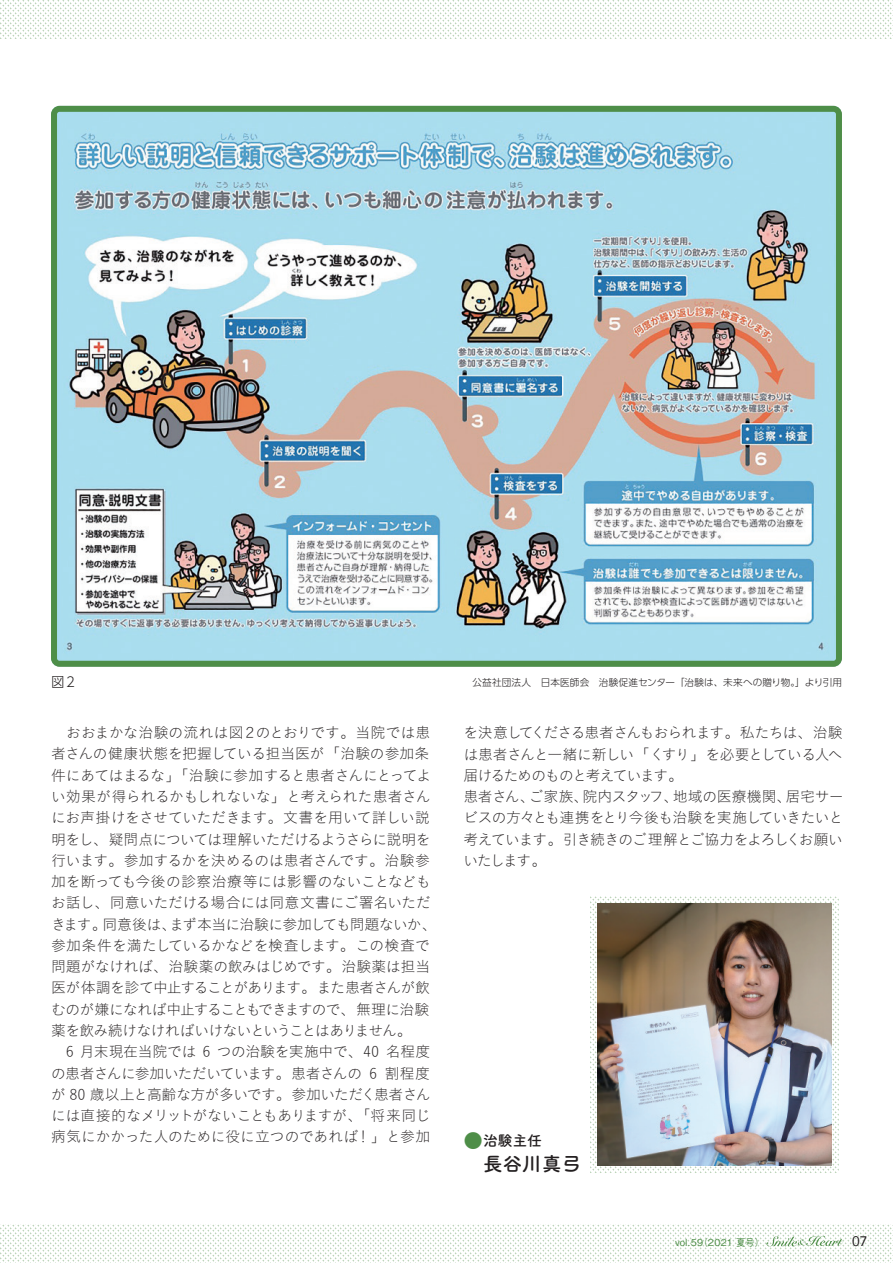
<style>
.page{position:relative;width:893px;height:1263px;background:#fff}
.page>*{position:absolute;margin:0;border:0;box-sizing:border-box;transform-origin:0 0}
.t1{font:19.5px "Tsuku A Rd Gothic Std B";letter-spacing:.01em;color:#231f20}
.t2{font:14.85px/21.3px "Koburina Go Std W1";letter-spacing:-.04em;color:#231f20}
.t3{font:14.85px/21.3px "Koburina Go Std W1";letter-spacing:-.065em;color:#231f20}
.t4{font:14.7px "Tsuku A Rd Gothic Std B";color:#231f20}
.t5{font:13.8px "Avenir";color:#231f20}
.t6{font:300 13.5px "UD Shin Go Pro";color:#231f20}
.t7{font:300 9.6px "UD Shin Go Pro";letter-spacing:.015em;color:#231f20}
.t8{font:500 9.6px "Gothic BBB Pr 5";letter-spacing:.005em;color:#4e8e48}
.s1{font-size:19.5px;color:#4e8e48}
</style>
<div class="page">
<svg style="left:0;top:0;width:893px;height:38px"></svg>
<svg style="left:0;top:1225px;width:893px;height:38px"></svg>
<img style="left:51px;top:106px;width:791px;height:561px">
<img style="left:590px;top:896px;width:249px;height:277px">
<svg style="left:766px;top:1236px;width:77px;height:10px"></svg>
<p class="t6" style="left:51px;top:671px;width:25px">図2</p>
<p class="t7" style="left:473px;top:674px;width:371px">公益社団法人　日本医師会　治験促進センター「治験は、未来への贈り物。」より引用</p>
<p class="t2" style="left:51px;top:721px;width:387px">　おおまかな治験の流れは図２のとおりです。当院では患者さんの健康状態を把握している担当医が「治験の参加条件にあてはまるな」「治験に参加すると患者さんにとってよい効果が得られるかもしれないな」と考えられた患者さんにお声掛けをさせていただきます。文書を用いて詳しい説明をし、疑問点については理解いただけるようさらに説明を行います。参加するかを決めるのは患者さんです。治験参加を断っても今後の診察治療等には影響のないことなどもお話し、同意いただける場合には同意文書にご署名いただきます。同意後は、まず本当に治験に参加しても問題ないか、参加条件を満たしているかなどを検査します。この検査で問題がなければ、治験薬の飲みはじめです。治験薬は担当医が体調を診て中止することがあります。また患者さんが飲むのが嫌になれば中止することもできますので、無理に治験薬を飲み続けなければいけないということはありません。　6 月末現在当院では 6 つの治験を実施中で、40 名程度の患者さんに参加いただいています。患者さんの 6 割程度が 80 歳以上と高齢な方が多いです。参加いただく患者さんには直接的なメリットがないこともありますが、「将来同じ病気にかかった人のために役に立つのであれば！」と参加</p>
<p class="t3" style="left:463px;top:722px;width:382px">を決意してくださる患者さんもおられます。私たちは、治験は患者さんと一緒に新しい「くすり」を必要としている人へ届けるためのものと考えています。<br>患者さん、ご家族、院内スタッフ、地域の医療機関、居宅サービスの方々とも連携をとり今後も治験を実施していきたいと考えています。引き続きのご理解とご協力をよろしくお願いいたします。</p>
<p class="t4" style="left:463px;top:1129px;width:80px"><span class="s1">●</span>治験主任</p>
<h1 class="t1" style="left:463px;top:1149px;width:119px">　長谷川真弓</h1>
<p class="t8" style="left:675px;top:1235px;width:91px">vol.59（2021 夏号）</p>
<p class="t5" style="left:852px;top:1230px;width:17px">07</p>
</div>
